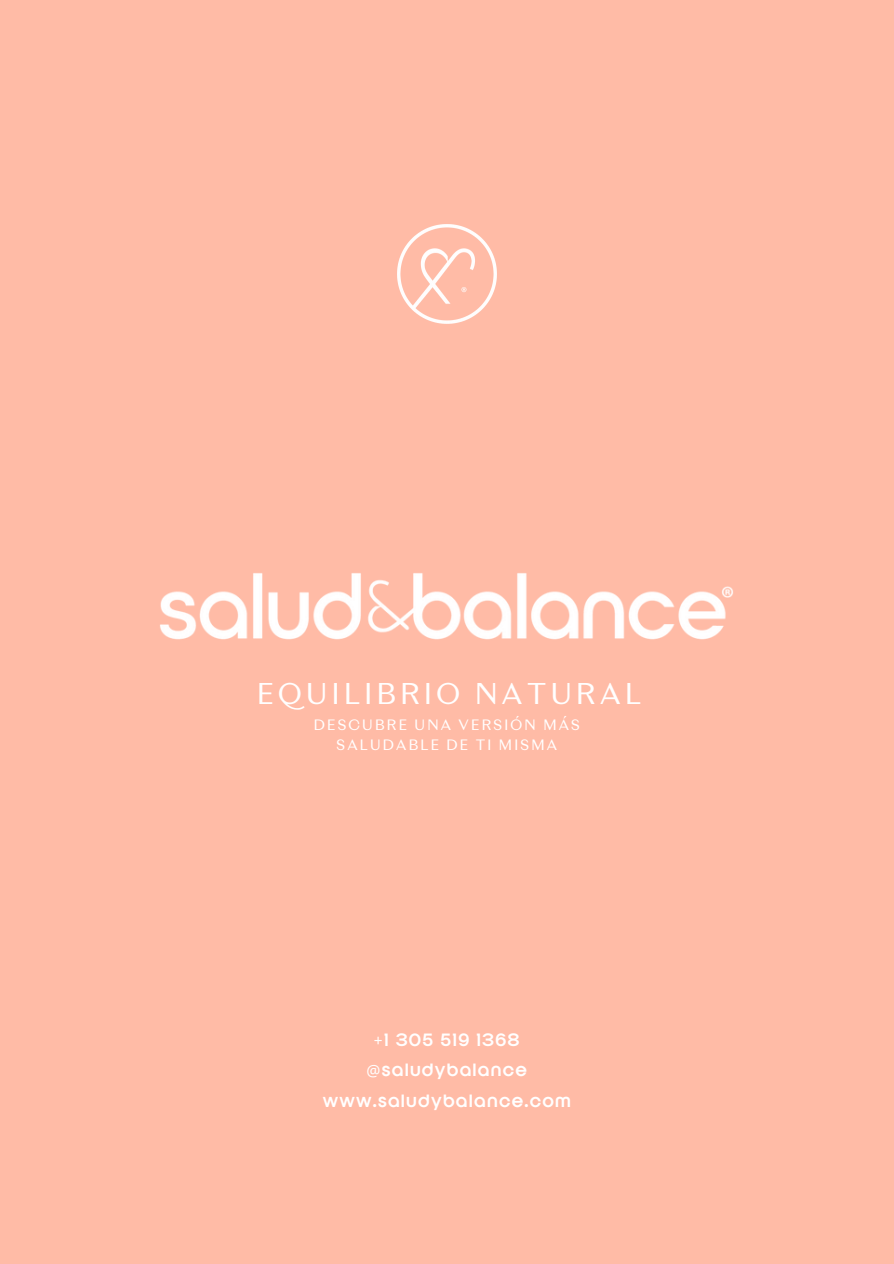
<style>
.page{position:relative;width:894px;height:1264px;background:#fff}
.page>*{position:absolute;margin:0;border:0;box-sizing:border-box;transform-origin:0 0}
.t1{font:30px "Magnat Text";letter-spacing:.15em;color:#fff}
.t2{font:15.6px "Hanno Test";letter-spacing:.08em;color:#fff}
.t3{font:15px/20.2px "Magnat Text";letter-spacing:.15em;color:#fff;text-align:center}
.s1{font-family:"Noto Sans"}
</style>
<div class="page">
<div style="left:0;top:0;width:893px;height:1263px;background:#ffbba6"></div>
<img style="left:160px;top:573px;width:573px;height:67px">
<img style="left:397px;top:224px;width:100px;height:100px">
<p class="t1" style="left:257px;top:681px;width:385px">EQUILIBRIO NATURAL</p>
<p class="t3" style="left:314px;top:715px;width:267px">DESCUBRE UNA VERSIÓN MÁS<br>SALUDABLE DE TI MISMA</p>
<h1 class="t2" style="left:374px;top:1033px;width:147px"><span class="s1">+</span>1 305 519 1368</h1>
<h2 class="t2" style="left:366px;top:1063px;width:162px"><span class="s1">@</span>saludybalance</h2>
<p class="t2" style="left:322px;top:1094px;width:249px">www.saludybalance.com</p>
</div>
